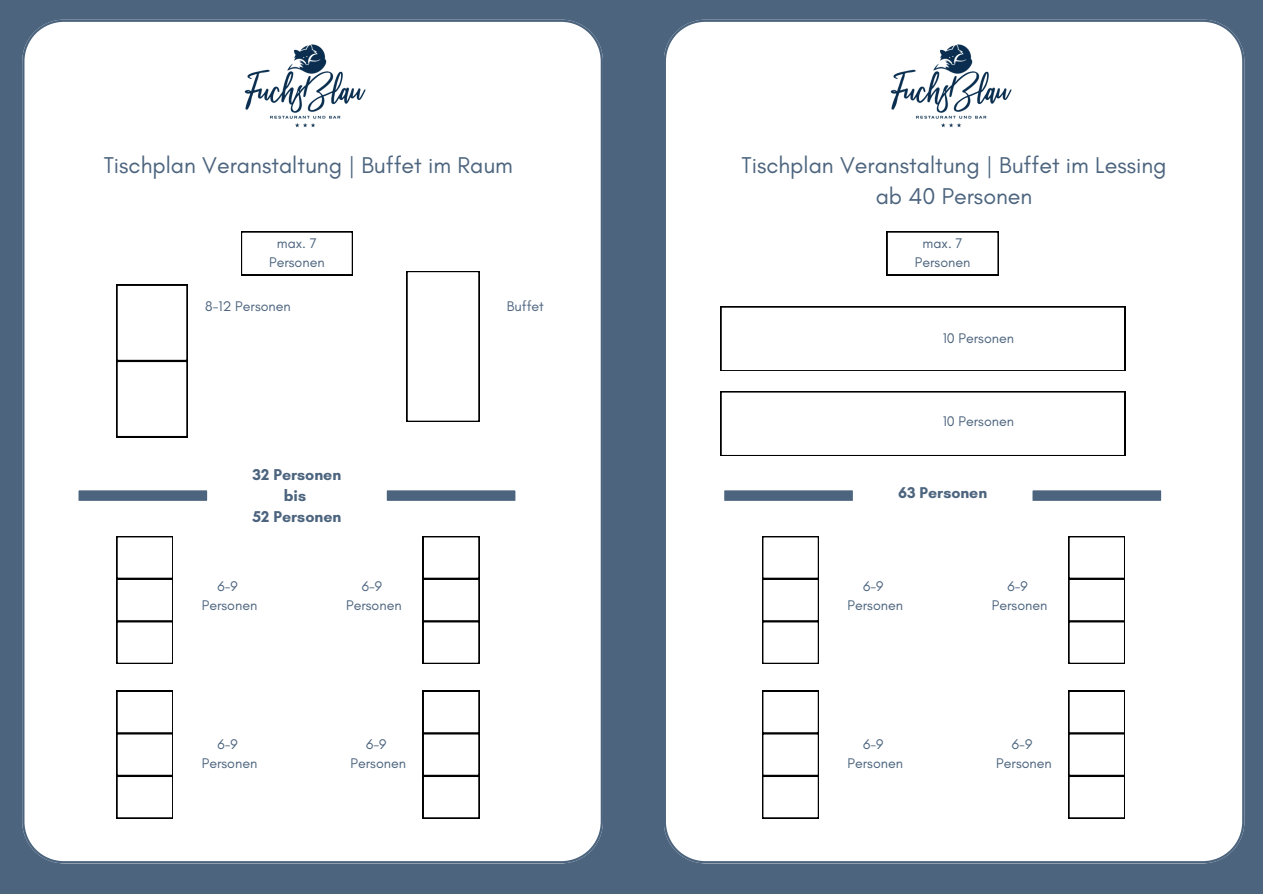
<style>
.page{position:relative;width:1263px;height:894px;background:#fff}
.page>*{position:absolute;margin:0;border:0;box-sizing:border-box;transform-origin:0 0}
.t1{font:23.25px/31.5px "Glacial Indifference";color:#4c647e;text-align:center}
.t2{font:700 15.9px/21.3px "Glacial Indifference";color:#4c647e;text-align:center}
.t3{font:14.25px/19.2px "Glacial Indifference";color:#4c647e;text-align:center}
</style>
<div class="page">
<div style="left:0;top:0;width:1263px;height:893px;background:#4c647e"></div>
<div style="left:22px;top:20px;width:581px;height:842px;background:#fff"></div>
<div style="left:664px;top:20px;width:580px;height:842px;background:#fff"></div>
<svg style="left:241px;top:231px;width:111px;height:44px;background:#ececec"></svg>
<svg style="left:887px;top:231px;width:111px;height:44px;background:#ececec"></svg>
<div style="left:407px;top:271px;width:72px;height:150px;background:#fff"></div>
<div style="left:721px;top:306px;width:404px;height:64px;background:#fff"></div>
<div style="left:721px;top:391px;width:404px;height:64px;background:#fff"></div>
<svg style="left:117px;top:285px;width:70px;height:152px;background:#f2f2f2"></svg>
<svg style="left:117px;top:536px;width:56px;height:127px;background:#ebebeb"></svg>
<svg style="left:762px;top:536px;width:57px;height:127px;background:#e6e6e6"></svg>
<svg style="left:423px;top:536px;width:56px;height:127px;background:#ebebeb"></svg>
<svg style="left:1068px;top:536px;width:57px;height:127px;background:#e6e6e6"></svg>
<svg style="left:117px;top:690px;width:56px;height:128px;background:#e9e9e9"></svg>
<svg style="left:762px;top:690px;width:57px;height:128px;background:#e5e5e5"></svg>
<svg style="left:423px;top:690px;width:56px;height:128px;background:#e9e9e9"></svg>
<svg style="left:1068px;top:690px;width:57px;height:128px;background:#e5e5e5"></svg>
<div style="left:77px;top:489px;width:131px;height:13px;background:#fff"></div>
<svg style="left:78px;top:490px;width:130px;height:11px"></svg>
<div style="left:723px;top:489px;width:131px;height:13px;background:#fff"></div>
<svg style="left:724px;top:490px;width:129px;height:11px"></svg>
<div style="left:386px;top:489px;width:131px;height:13px;background:#fff"></div>
<svg style="left:386px;top:490px;width:130px;height:11px"></svg>
<div style="left:1031px;top:489px;width:131px;height:13px;background:#fff"></div>
<svg style="left:1032px;top:490px;width:130px;height:11px"></svg>
<img style="left:227px;top:19px;width:158px;height:112px">
<img style="left:872px;top:19px;width:159px;height:112px">
<p class="t1" style="left:104px;top:149px;width:411px">Tischplan Veranstaltung | Buffet im Raum</p>
<h1 class="t1" style="left:741px;top:149px;width:427px">Tischplan Veranstaltung | Buffet im Lessing ab 40 Personen</h1>
<p class="t3" style="left:269px;top:233px;width:57px">max. 7<br>Personen</p>
<p class="t3" style="left:915px;top:233px;width:57px">max. 7<br>Personen</p>
<p class="t3" style="left:205px;top:296px;width:87px">8-12 Personen</p>
<p class="t3" style="left:507px;top:296px;width:39px">Buffet</p>
<p class="t3" style="left:943px;top:328px;width:73px">10 Personen</p>
<p class="t3" style="left:943px;top:411px;width:73px">10 Personen</p>
<p class="t2" style="left:252px;top:463px;width:90px">32 Personen bis<br>52 Personen</p>
<h2 class="t2" style="left:898px;top:481px;width:91px">63 Personen</h2>
<p class="t3" style="left:217px;top:576px;width:22px">6-9</p>
<p class="t3" style="left:202px;top:595px;width:57px">Personen</p>
<h1 class="t3" style="left:362px;top:576px;width:22px">6-9</h1>
<p class="t3" style="left:346px;top:595px;width:57px">Personen</p>
<p class="t3" style="left:863px;top:576px;width:22px">6-9</p>
<p class="t3" style="left:847px;top:595px;width:57px">Personen</p>
<p class="t3" style="left:1007px;top:576px;width:22px">6-9</p>
<p class="t3" style="left:992px;top:595px;width:57px">Personen</p>
<p class="t3" style="left:217px;top:734px;width:22px">6-9</p>
<p class="t3" style="left:202px;top:753px;width:57px">Personen</p>
<h2 class="t3" style="left:366px;top:734px;width:22px">6-9</h2>
<p class="t3" style="left:351px;top:753px;width:57px">Personen</p>
<p class="t3" style="left:863px;top:734px;width:22px">6-9</p>
<p class="t3" style="left:847px;top:753px;width:57px">Personen</p>
<p class="t3" style="left:1012px;top:734px;width:22px">6-9</p>
<p class="t3" style="left:996px;top:753px;width:57px">Personen</p>
</div>
